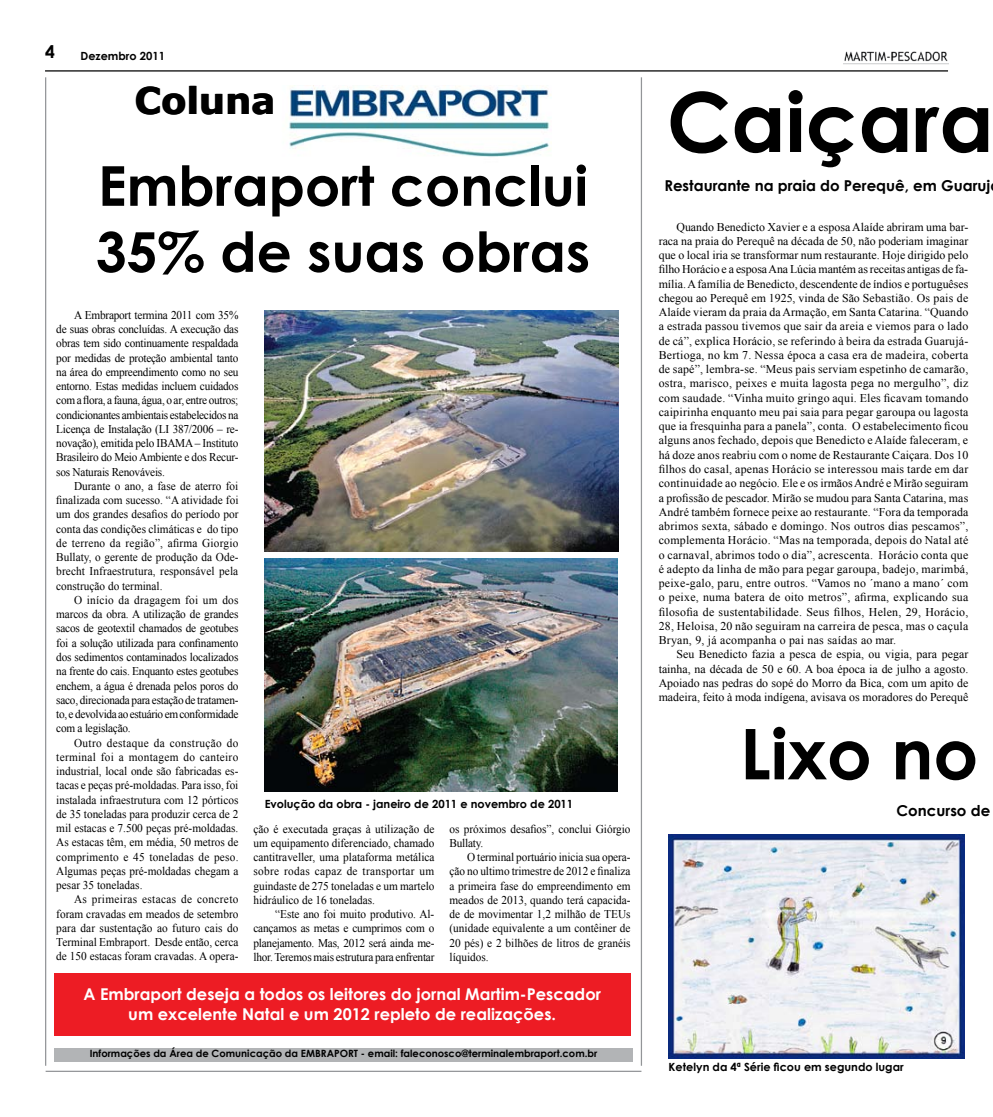
<style>
.page{position:relative;width:993px;height:1117px;background:#fff}
.page>*{position:absolute;margin:0;border:0;box-sizing:border-box;transform-origin:0 0}
.t1{font:700 82.5px "Century Gothic";color:#000}
.t2{font:700 70px "Century Gothic";color:#000}
.t3{font:700 55px/66px "Century Gothic";color:#000}
.t4{font:700 36.75px "Verdana";color:#000}
.t5{font:700 17.5px "Century Gothic";color:#000}
.t6{font:700 16.25px/19.5px "Century Gothic";color:#fff;text-align:center}
.t7{font:700 15px "Century Gothic";color:#000}
.t8{font:11.88px/14.2px "Times New Roman";color:#000;text-align:justify;scale:.95 1}
.t9{font:11.88px/14.2px "Times New Roman";color:#000;text-align:justify}
.t10{font:700 11.25px "Century Gothic";color:#000}
.t11{font:700 10px "Century Gothic";color:#000}
</style>
<div class="page">
<img style="left:843px;top:51px;width:104px;height:14px">
<hr style="left:45px;top:70px;width:902px;height:1px;background:#000">
<div style="left:54px;top:972px;width:576px;height:63px;background:#ed1c24"></div>
<div style="left:54px;top:1047px;width:578px;height:14px;background:#b2b4b6"></div>
<img style="left:289px;top:86px;width:262px;height:71px">
<hr style="left:46px;top:1070px;width:595px;height:1px;background:#939598">
<hr style="left:640px;top:77px;width:2px;height:988px;background:#939598">
<hr style="left:45px;top:77px;width:1px;height:988px;background:#939598">
<img style="left:668px;top:834px;width:296px;height:223px">
<img style="left:265px;top:310px;width:353px;height:241px">
<img style="left:265px;top:558px;width:352px;height:233px">
<h3 class="t5" style="left:45px;top:38px;width:11px">4</h3>
<p class="t10" style="left:80px;top:47px;width:86px">Dezembro 2011</p>
<h3 class="t4" style="left:134px;top:75px;width:143px">Coluna</h3>
<h3 class="t3" style="left:96px;top:150px;width:495px">Embraport conclui<br>35% de suas obras</h3>
<p class="t8" style="left:56px;top:307px;width:193px;text-indent:18px">A Embraport termina 2011 com 35% de suas obras concluídas. A execução das obras tem sido continuamente respaldada por medidas de proteção ambiental tanto na área do empreendimento como no seu entorno. Estas medidas incluem cuidados com a flora, a fauna, água, o ar, entre outros; condicionantes ambientais estabelecidos na Licença de Instalação (LI 387/2006 – re&shy;novação), emitida pelo IBAMA – Instituto Brasileiro do Meio Ambiente e dos Recur&shy;sos Naturais Renováveis.</p>
<p class="t8" style="left:56px;top:478px;width:193px;text-indent:18px">Durante o ano, a fase de aterro foi finalizada com sucesso. “A atividade foi um dos grandes desafios do período por conta das condições climáticas e do tipo de terreno da região”, afirma Giorgio Bullaty, o gerente de produção da Ode&shy;brecht Infraestrutura, responsável pela construção do terminal.</p>
<p class="t8" style="left:56px;top:592px;width:193px;text-indent:18px">O início da dragagem foi um dos marcos da obra. A utilização de grandes sacos de geotextil chamados de geotubes foi a solução utilizada para confinamento dos sedimentos contaminados localizados na frente do cais. Enquanto estes geotubes enchem, a água é drenada pelos poros do saco, direcionada para estação de tratamen&shy;to, e devolvida ao estuário em conformidade com a legislação.</p>
<p class="t8" style="left:56px;top:735px;width:193px;text-indent:18px">Outro destaque da construção do terminal foi a montagem do canteiro industrial, local onde são fabricadas es&shy;tacas e peças pré-moldadas. Para isso, foi instalada infraestrutura com 12 pórticos de 35 toneladas para produzir cerca de 2 mil estacas e 7.500 peças pré-moldadas.<br>As estacas têm, em média, 50 metros de comprimento e 45 toneladas de peso.<br>Algumas peças pré-moldadas chegam a pesar 35 toneladas.</p>
<p class="t8" style="left:56px;top:891px;width:193px;text-indent:18px">As primeiras estacas de concreto foram cravadas em meados de setembro para dar sustentação ao futuro cais do Terminal Embraport. Desde então, cerca de 150 estacas foram cravadas. A opera-</p>
<p class="t10" style="left:265px;top:795px;width:310px">Evolução da obra - janeiro de 2011 e novembro de 2011</p>
<p class="t8" style="left:449px;top:821px;width:192px">os próximos desafios”, conclui Giórgio<br>Bullaty.</p>
<p class="t8" style="left:449px;top:849px;width:192px;text-indent:18px">O terminal portuário inicia sua opera&shy;ção no ultimo trimestre de 2012 e finaliza a primeira fase do empreendimento em meados de 2013, quando terá capacida&shy;de de movimentar 1,2 milhão de TEUs (unidade equivalente a um contêiner de 20 pés) e 2 bilhões de litros de granéis líquidos.</p>
<h3 class="t6" style="left:83px;top:983px;width:519px">A Embraport deseja a todos os leitores do jornal Martim-Pescador um excelente Natal e um 2012 repleto de realizações.</h3>
<p class="t8" style="left:253px;top:821px;width:192px">ção é executada graças à utilização de um equipamento diferenciado, chamado cantitraveller, uma plataforma metálica sobre rodas capaz de transportar um guindaste de 275 toneladas e um martelo hidráulico de 16 toneladas.</p>
<p class="t8" style="left:253px;top:906px;width:192px;text-indent:22px">“Este ano foi muito produtivo. Al&shy;cançamos as metas e cumprimos com o planejamento. Mas, 2012 será ainda me&shy;lhor. Teremos mais estrutura para enfrentar</p>
<p class="t11" style="left:90px;top:1045px;width:509px">Informações da Área de Comunicação da EMBRAPORT - email: faleconosco@terminalembraport.com.br</p>
<h1 class="t1" style="left:666px;top:59px;width:328px">Caiçara</h1>
<p class="t7" style="left:664px;top:174px;width:327px">Restaurante na praia do Perequê, em Guaruj</p>
<p class="t9" style="left:658px;top:219px;width:311px;text-indent:18px">Quando Benedicto Xavier e a esposa Alaíde abriram uma bar&shy;raca na praia do Perequê na década de 50, não poderiam imaginar que o local iria se transformar num restaurante. Hoje dirigido pelo filho Horácio e a esposa Ana Lúcia mantém as receitas antigas de fa&shy;mília. A família de Benedicto, descendente de índios e portuguêses chegou ao Perequê em 1925, vinda de São Sebastião. Os pais de Alaíde vieram da praia da Armação, em Santa Catarina. “Quando a estrada passou tivemos que sair da areia e viemos para o lado de cá”, explica Horácio, se referindo à beira da estrada Guarujá-Bertioga, no km 7. Nessa época a casa era de madeira, coberta de sapé”, lembra-se. “Meus pais serviam espetinho de camarão, ostra, marisco, peixes e muita lagosta pega no mergulho”, diz com saudade. “Vinha muito gringo aqui. Eles ficavam tomando caipirinha enquanto meu pai saia para pegar garoupa ou lagosta que ia fresquinha para a panela”, conta. O estabelecimento ficou alguns anos fechado, depois que Benedicto e Alaíde faleceram, e há doze anos reabriu com o nome de Restaurante Caiçara. Dos 10 filhos do casal, apenas Horácio se interessou mais tarde em dar continuidade ao negócio. Ele e os irmãos André e Mirão seguiram a profissão de pescador. Mirão se mudou para Santa Catarina, mas André também fornece peixe ao restaurante. “Fora da temporada abrimos sexta, sábado e domingo. Nos outros dias pescamos”, complementa Horácio. “Mas na temporada, depois do Natal até o carnaval, abrimos todo o dia”, acrescenta. Horácio conta que é adepto da linha de mão para pegar garoupa, badejo, marimbá, peixe-galo, paru, entre outros. “Vamos no ´mano a mano´ com o peixe, numa batera de oito metros”, afirma, explicando sua filosofia de sustentabilidade. Seus filhos, Helen, 29, Horácio, 28, Heloisa, 20 não seguiram na carreira de pesca, mas o caçula Bryan, 9, já acompanha o pai nas saídas ao mar.</p>
<p class="t9" style="left:658px;top:647px;width:311px;text-indent:18px">Seu Benedicto fazia a pesca de espia, ou vigia, para pegar tainha, na década de 50 e 60. A boa época ia de julho a agosto.<br>Apoiado nas pedras do sopé do Morro da Bica, com um apito de madeira, feito à moda indígena, avisava os moradores do Perequê</p>
<h2 class="t2" style="left:739px;top:700px;width:240px">Lixo no</h2>
<p class="t7" style="left:896px;top:798px;width:95px">Concurso de</p>
<p class="t10" style="left:668px;top:1058px;width:236px">Ketelyn da 4ª Série ficou em segundo lugar</p>
</div>
